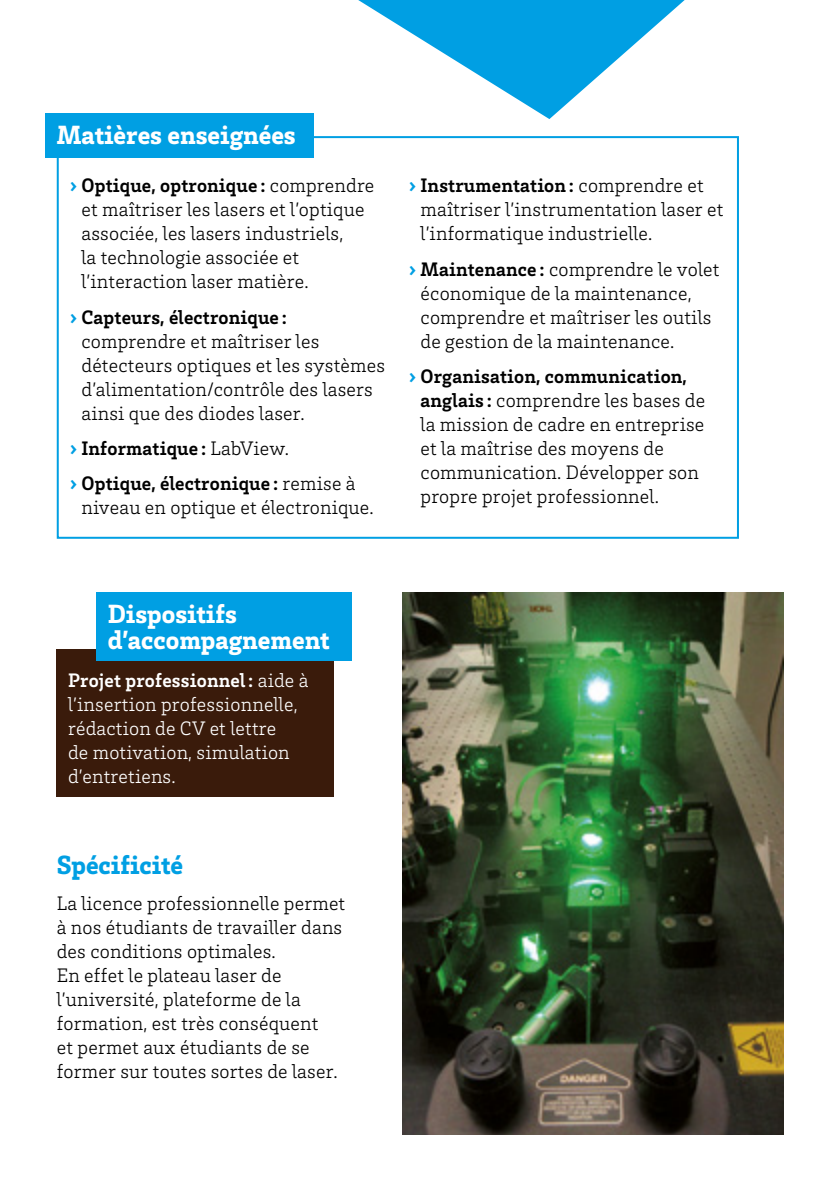
<style>
.page{position:relative;width:840px;height:1191px;background:#fff}
.page>*{position:absolute;margin:0;border:0;box-sizing:border-box;transform-origin:0 0}
.t1{font:900 27px/26px "Brix Slab";color:#fff}
.t2{font:900 27px "Brix Slab";color:#009fe3}
.t3{font:300 20px/24px "Brix Slab";letter-spacing:.01em;color:#000}
.t4{font:300 20px/24px "Brix Slab";letter-spacing:.01em;color:#fff}
.t5{font:700 20px/35.4px "Brix Slab";letter-spacing:.01em;color:#000}
.s1{font-weight:900;color:#009fe3}
.s2{font-weight:700}
.s3{font-weight:300}
</style>
<div class="page">
<svg style="left:358px;top:0;width:326px;height:119px"></svg>
<div style="left:57px;top:649px;width:277px;height:148px;background:#3a1b0b"></div>
<div style="left:96px;top:592px;width:256px;height:68px;background:#009fe3"></div>
<div style="left:57px;top:136px;width:681px;height:403px;border:2px solid #009fe3"></div>
<div style="left:45px;top:113px;width:268px;height:45px;background:#009fe3"></div>
<img style="left:403px;top:592px;width:379px;height:542px">
<h1 class="t1" style="left:57px;top:121px;width:240px">Matières enseignées</h1>
<p class="t3" style="left:81px;top:173px;width:294px;text-indent:-11px"><span class="s1">›</span> <span class="s2">Optique, optronique :</span> comprendre et maîtriser les lasers et l’optique associée, les lasers industriels,<br>la technologie associée et l’interaction laser matière.</p>
<p class="t3" style="left:81px;top:304px;width:305px;text-indent:-11px"><span class="s1">›</span> <span class="s2">Capteurs, électronique : </span>comprendre et maîtriser les détecteurs optiques et les systèmes d’alimentation/contrôle des lasers ainsi que des diodes laser.</p>
<p class="t5" style="left:70px;top:429px;width:287px"><span class="s1">›</span> Informatique : <span class="s3">LabView.<br></span><span class="s1">›</span> Optique, électronique : <span class="s3">remise à</span></p>
<p class="t3" style="left:81px;top:495px;width:294px">niveau en optique et électronique.</p>
<p class="t3" style="left:420px;top:173px;width:304px;text-indent:-11px"><span class="s1">›</span> <span class="s2">Instrumentation :</span> comprendre et maîtriser l’instrumentation laser et l’informatique industrielle.</p>
<p class="t3" style="left:420px;top:256px;width:300px;text-indent:-11px"><span class="s1">›</span> <span class="s2">Maintenance :</span> comprendre le volet économique de la maintenance, comprendre et maîtriser les outils de gestion de la maintenance.</p>
<p class="t3" style="left:420px;top:363px;width:286px;text-indent:-11px"><span class="s1">›</span> <span class="s2">Organisation, communication, anglais :</span> comprendre les bases de la mission de cadre en entreprise et la maîtrise des moyens de communication. Développer son propre projet professionnel.</p>
<h1 class="t1" style="left:108px;top:600px;width:223px">Dispositifs d’accompagnement</h1>
<p class="t4" style="left:68px;top:667px;width:242px"><span class="s2">Projet professionnel :</span> aide à l’insertion professionnelle, rédaction de CV et lettre<br>de motivation, simulation d’entretiens.</p>
<h1 class="t2" style="left:57px;top:847px;width:128px">Spécificité</h1>
<p class="t3" style="left:57px;top:890px;width:290px">La licence professionnelle permet à nos étudiants de travailler dans des conditions optimales.<br>En effet le plateau laser de l’université, plateforme de la formation, est très conséquent<br>et permet aux étudiants de se former sur toutes sortes de laser.</p>
</div>
